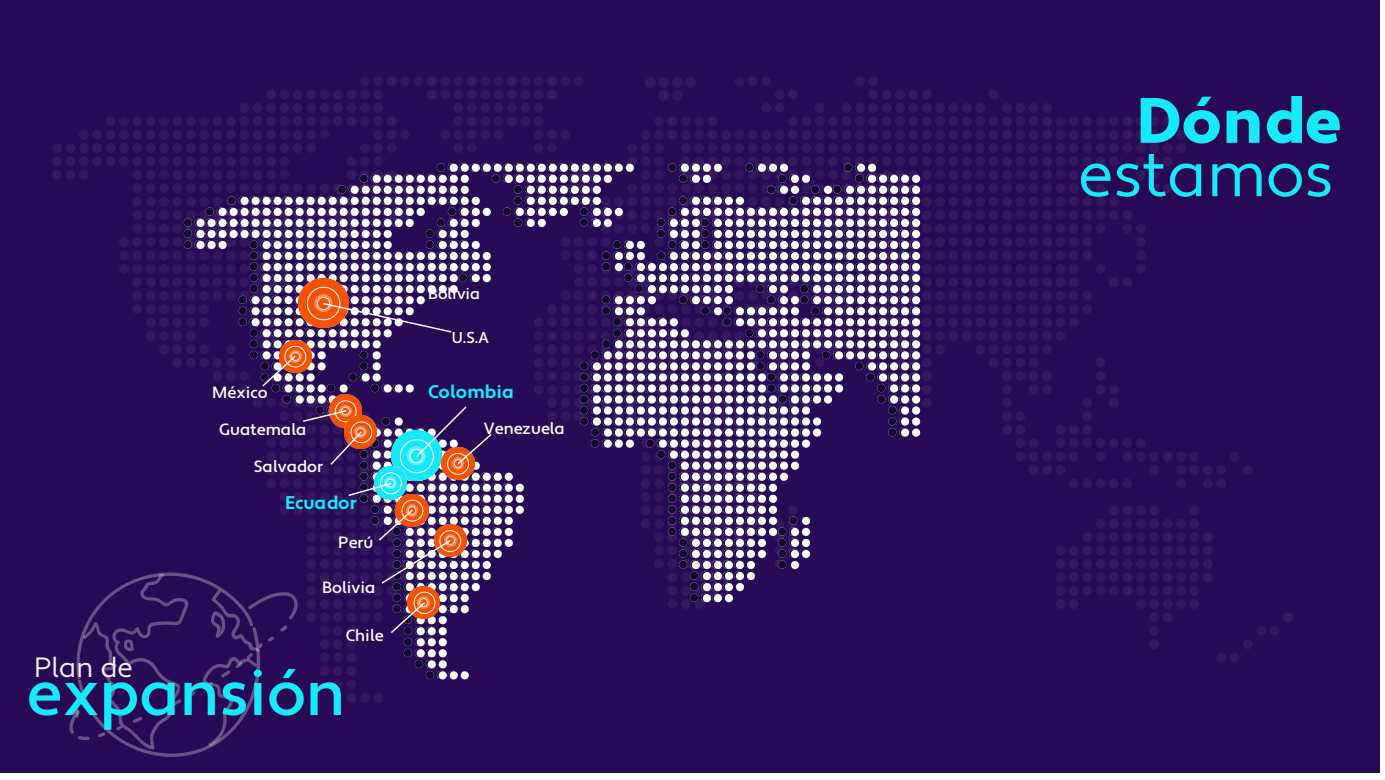
<style>
.page{position:relative;width:1385px;height:780px;background:#fff}
.page>*{position:absolute;margin:0;border:0;box-sizing:border-box;transform-origin:0 0}
.t1{font:500 64.05px "Apertura";color:#16e9f8}
.t2{font:64.05px "Apertura";color:#16e9f8}
.t3{font:900 64.05px "Apertura";letter-spacing:.01em;color:#16e9f8}
.t4{font:27.82px "Apertura";letter-spacing:.005em;color:#f2f2f2}
.t5{font:700 18.38px "Apertura";letter-spacing:.005em;color:#16e9f8}
.t6{font:500 16.28px "Apertura";color:#fff}
.t7{font:500 15.75px "Apertura";letter-spacing:.005em;color:#fff}
</style>
<div class="page">
<div style="left:0;top:0;width:1380px;height:772px;background:#280955"></div>
<img style="left:52px;top:76px;width:1241px;height:586px">
<img style="left:279px;top:340px;width:32px;height:32px">
<svg style="left:261px;top:345px;width:46px;height:43px"></svg>
<img style="left:299px;top:278px;width:49px;height:50px">
<svg style="left:307px;top:286px;width:146px;height:47px"></svg>
<img style="left:330px;top:394px;width:32px;height:6px">
<svg style="left:69px;top:400px;width:424px;height:356px"></svg>
<p class="t6" style="left:212px;top:383px;width:57px">México</p>
<p class="t6" style="left:219px;top:419px;width:89px">Guatemala</p>
<p class="t6" style="left:254px;top:456px;width:71px">Salvador</p>
<p class="t5" style="left:285px;top:491px;width:73px">Ecuador</p>
<p class="t6" style="left:338px;top:532px;width:37px">Perú</p>
<p class="t6" style="left:322px;top:577px;width:55px">Bolivia</p>
<p class="t6" style="left:346px;top:624px;width:40px">Chile</p>
<p class="t4" style="left:34px;top:650px;width:100px">Plan de</p>
<p class="t1" style="left:27px;top:653px;width:320px">expansión</p>
<p class="t7" style="left:428px;top:284px;width:53px">Bolivia</p>
<p class="t7" style="left:452px;top:328px;width:39px">U.S.A</p>
<p class="t5" style="left:428px;top:380px;width:87px">Colombia</p>
<p class="t6" style="left:484px;top:419px;width:83px">Venezuela</p>
<h2 class="t3" style="left:1136px;top:82px;width:207px">Dónde</h2>
<p class="t2" style="left:1078px;top:135px;width:257px">estamos</p>
</div>
